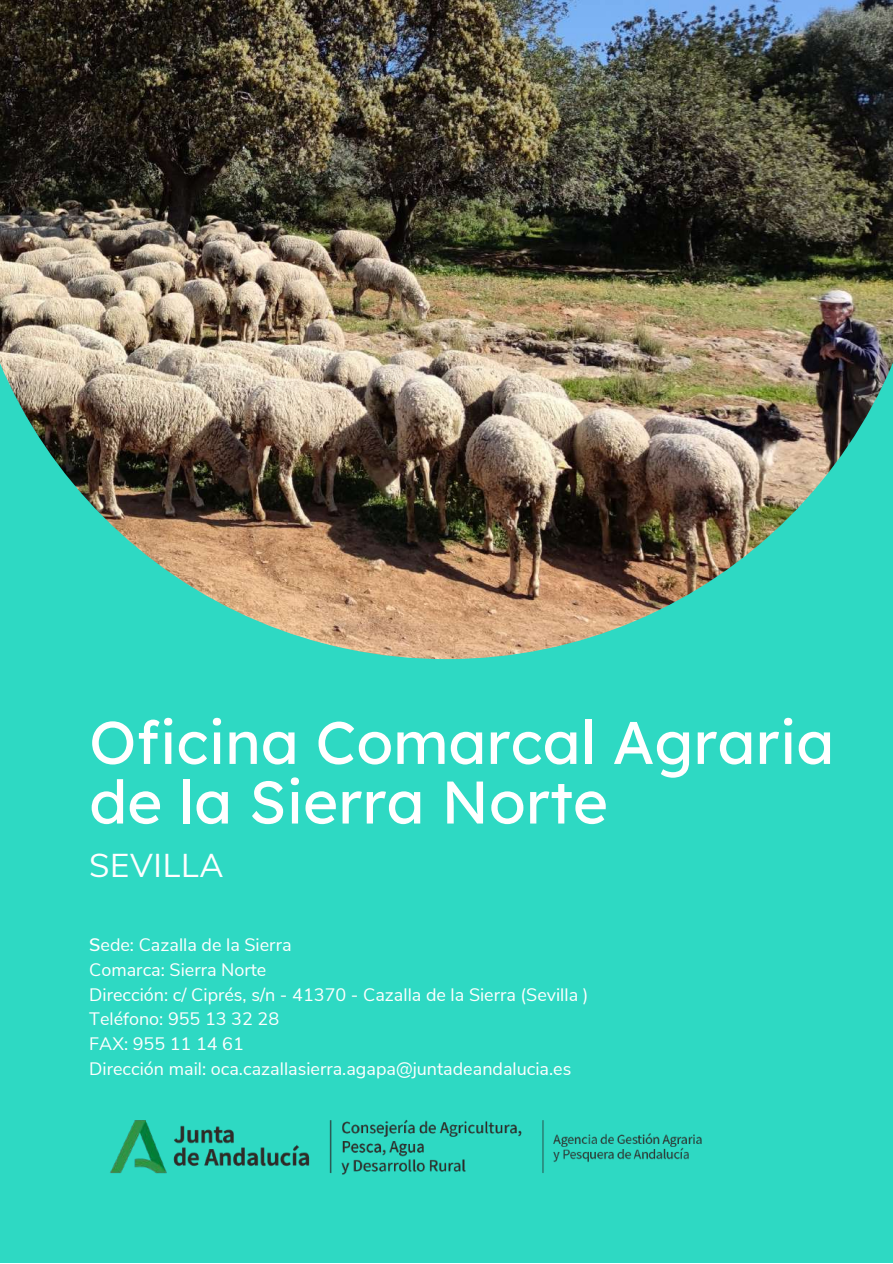
<style>
.page{position:relative;width:893px;height:1264px;background:#fff}
.page>*{position:absolute;margin:0;border:0;box-sizing:border-box;transform-origin:0 0}
.t1{font:60px/59.6px "Lexend Deca";color:#fff}
.t2{font:33px "Nunito Sans";letter-spacing:.02em;color:#fff}
.t3{font:18px/24.8px "Nunito Sans";color:#fff}
.s1{font-weight:600}
</style>
<div class="page">
<div style="left:0;top:0;width:892px;height:1262px;background:#2ed9c3"></div>
<img style="left:0;top:0;width:892px;height:659px">
<img style="left:110px;top:1120px;width:592px;height:55px">
<h1 class="t1" style="left:89px;top:711px;width:746px">Oficina Comarcal Agraria de la Sierra Norte</h1>
<h2 class="t2" style="left:89px;top:843px;width:136px">SEVILLA</h2>
<p class="t3" style="left:89px;top:932px;width:500px"><span class="s1">S</span>ede: Cazalla de la Sierra<br>Comarca: Sierra Norte<br>Dirección: c/ Ciprés, s/n - 41370 - Cazalla de la Sierra (Sevilla )<br>Teléfono: 955 13 32 28<br>FAX: 955 11 14 61<br>Dirección mail: oca.cazallasierra.agapa@juntadeandalucia.es</p>
</div>
